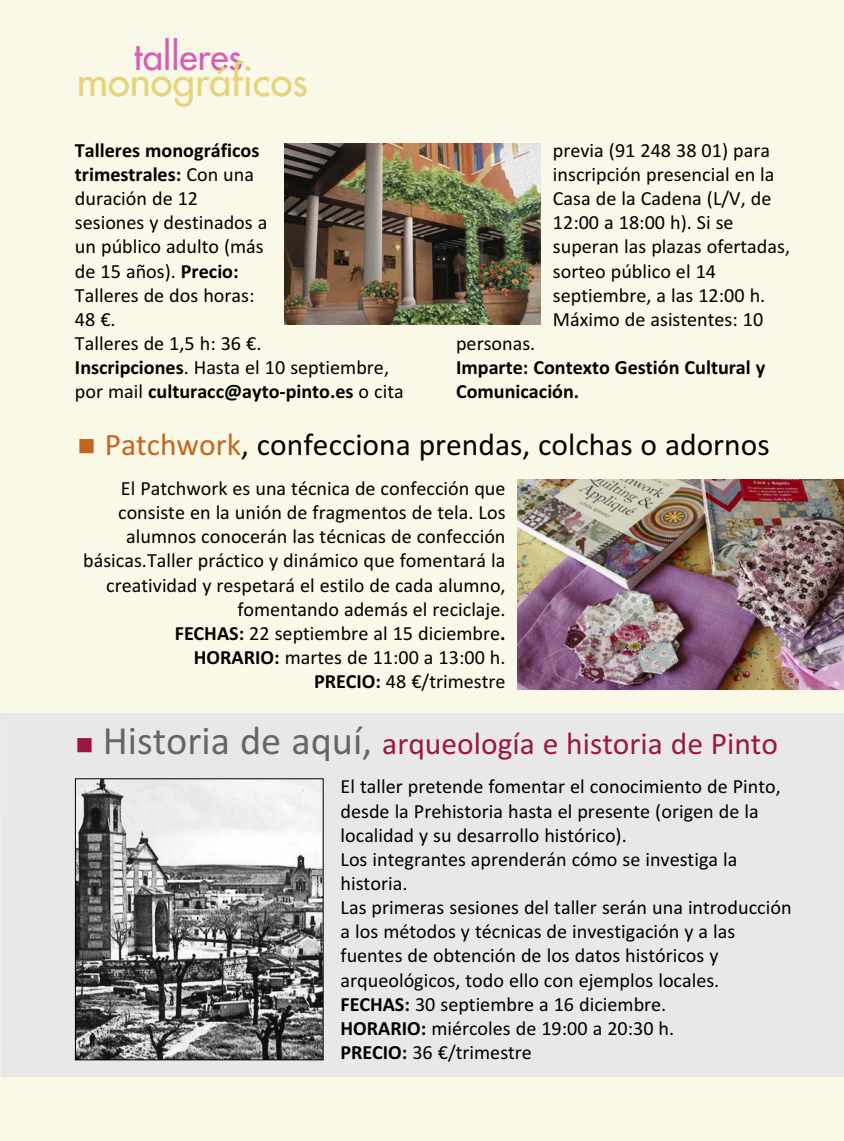
<style>
.page{position:relative;width:844px;height:1141px;background:#fff}
.page>*{position:absolute;margin:0;border:0;box-sizing:border-box;transform-origin:0 0}
.t1{font:500 40.25px "Futura Std";color:#e6d47c}
.t2{font:500 36.75px "Futura Std";color:#db5cb6}
.t3{font:31.5px "Calibri";color:#000}
.t4{font:31.5px "Calibri";color:#9b1742}
.t5{font:20.12px/24.2px "Calibri";color:#000}
.t6{font:700 20.12px/24.2px "Calibri";color:#000}
.s1{font-weight:700}
.s2{color:#c3661f}
.s3{font-size:40.25px;color:#666}
</style>
<div class="page">
<div style="left:0;top:0;width:843px;height:1141px;background:#faf8e6"></div>
<div style="left:0;top:713px;width:843px;height:364px;background:#e8e8e8"></div>
<svg style="left:0;top:464px;width:1px;height:677px"></svg>
<img style="left:517px;top:480px;width:326px;height:210px">
<img style="left:284px;top:144px;width:256px;height:181px">
<img style="left:77px;top:780px;width:244px;height:278px">
<div style="left:75px;top:778px;width:248px;height:282px;border:1px solid #000"></div>
<h2 class="t2" style="left:134px;top:40px;width:110px">talleres</h2>
<h1 class="t1" style="left:77px;top:63px;width:232px">monográficos</h1>
<p class="t5" style="left:75px;top:140px;width:330px"><span class="s1">Talleres monográficos<br>trimestrales:</span> Con una<br>duración de 12<br>sesiones y destinados a<br>un público adulto (más<br>de 15 años). <span class="s1">Precio:<br></span>Talleres de dos horas:<br>48 €.<br>Talleres de 1,5 h: 36 €.<br><span class="s1">Inscripciones</span>. Hasta el 10 septiembre, por mail <span class="s1">culturacc@ayto-pinto.es</span> o cita</p>
<p class="t5" style="left:552px;top:140px;width:238px">previa (91 248 38 01) para inscripción presencial en la<br>Casa de la Cadena (L/V, de<br>12:00 a 18:00 h). Si se superan las plazas ofertadas, sorteo público el 14 septiembre, a las 12:00 h.<br>Máximo de asistentes: 10</p>
<p class="t5" style="left:456px;top:333px;width:81px">personas.</p>
<p class="t6" style="left:456px;top:357px;width:311px">Imparte: Contexto Gestión Cultural y<br>Comunicación.</p>
<h3 class="t3" style="left:77px;top:433px;width:693px"><span class="s2">■ Patchwork</span>, confecciona prendas, colchas o adornos</h3>
<p class="t5" style="left:83px;top:478px;width:424px;text-align:right">El Patchwork es una técnica de confección que consiste en la unión de fragmentos de tela. Los alumnos conocerán las técnicas de confección básicas.Taller práctico y dinámico que fomentará la creatividad y respetará el estilo de cada alumno, fomentando además el reciclaje.<br><span class="s1">FECHAS:</span> 22 septiembre al 15 diciembre<span class="s1">.<br>HORARIO:</span> martes de 11:00 a 13:00 h.<br><span class="s1">PRECIO:</span> 48 €/trimestre</p>
<h3 class="t4" style="left:75px;top:733px;width:704px">■ <span class="s3">Historia de aquí,</span> arqueología e historia de Pinto</h3>
<p class="t5" style="left:340px;top:776px;width:452px">El taller pretende fomentar el conocimiento de Pinto, desde la Prehistoria hasta el presente (origen de la localidad y su desarrollo histórico).<br>Los integrantes aprenderán cómo se investiga la historia.<br>Las primeras sesiones del taller serán una introducción a los métodos y técnicas de investigación y a las fuentes de obtención de los datos históricos y arqueológicos, todo ello con ejemplos locales.<br><span class="s1">FECHAS:</span> 30 septiembre a 16 diciembre.<br><span class="s1">HORARIO:</span> miércoles de 19:00 a 20:30 h.<br><span class="s1">PRECIO:</span> 36 €/trimestre</p>
</div>
